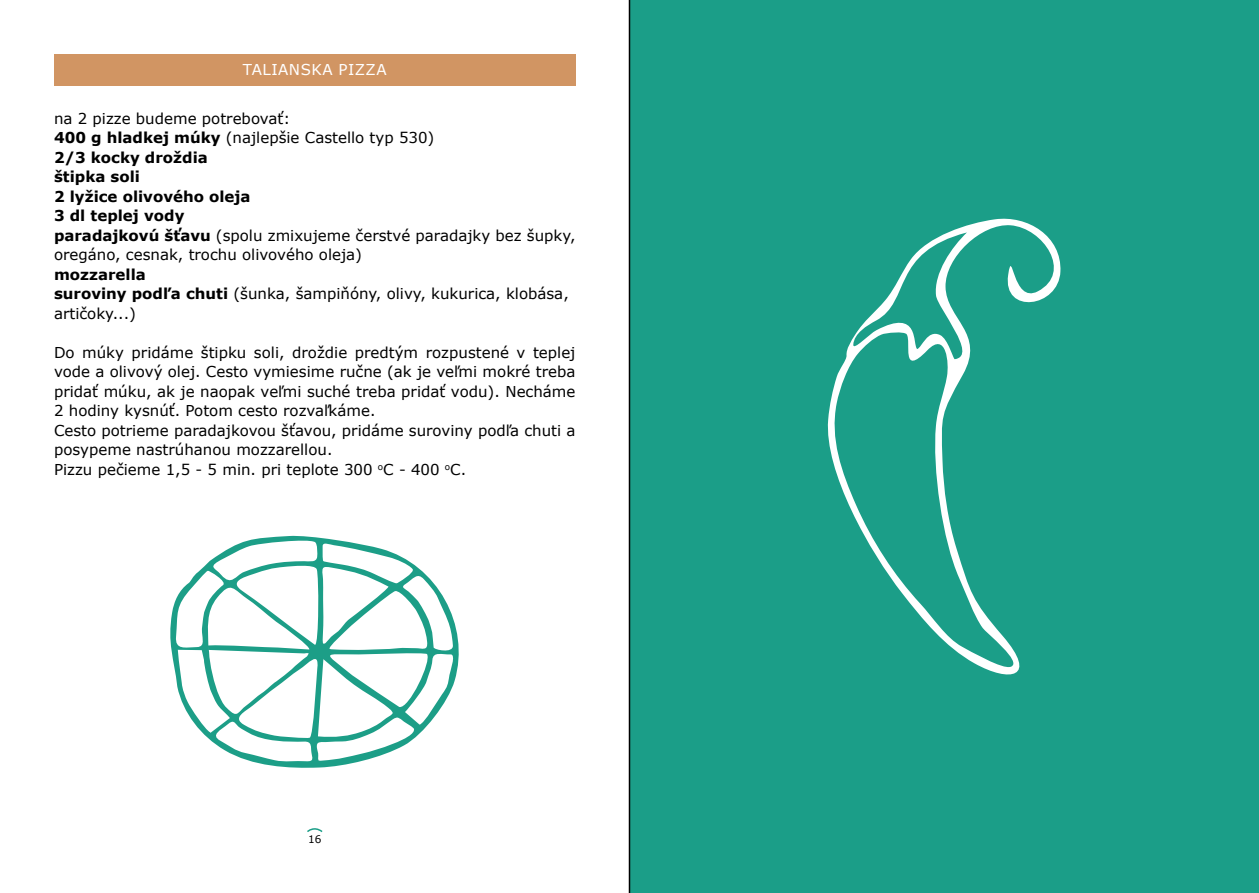
<style>
.page{position:relative;width:1259px;height:893px;background:#fff}
.page>*{position:absolute;margin:0;border:0;box-sizing:border-box;transform-origin:0 0}
.t1{font:15px/19.5px "Verdana";color:#000}
.t2{font:15px "Verdana";letter-spacing:.035em;color:#fff}
.t3{font:10.5px "Verdana";color:#000}
.s1{font-weight:700}
</style>
<div class="page">
<div style="left:54px;top:54px;width:521px;height:32px;background:#d19563"></div>
<svg style="left:170px;top:536px;width:289px;height:232px"></svg>
<svg style="left:307px;top:828px;width:16px;height:5px"></svg>
<div style="left:629px;top:0;width:630px;height:893px;background:#1b9e88"></div>
<svg style="left:827px;top:218px;width:234px;height:457px;background:#2ca591"></svg>
<p class="t2" style="left:243px;top:59px;width:145px">TALIANSKA PIZZA</p>
<p class="t1" style="left:54px;top:109px;width:523px">na 2 pizze budeme potrebovať:<br><span class="s1">400 g hladkej múky</span> (najlepšie Castello typ 530)<br><span class="s1">2/3 kocky droždia<br>štipka soli<br>2 lyžice olivového oleja<br>3 dl teplej vody<br>paradajkovú šťavu</span> (spolu zmixujeme čerstvé paradajky bez šupky, oregáno, cesnak, trochu olivového oleja)</p>
<p class="t1" style="left:54px;top:265px;width:516px"><span class="s1">mozzarella<br>suroviny podľa chuti</span> (šunka, šampiňóny, olivy, kukurica, klobása, artičoky...)</p>
<p class="t1" style="left:54px;top:343px;width:523px">Do múky pridáme štipku soli, droždie predtým rozpustené v teplej vode a olivový olej. Cesto vymiesime ručne (ak je veľmi mokré treba pridať múku, ak je naopak veľmi suché treba pridať vodu). Necháme 2 hodiny kysnúť. Potom cesto rozvaľkáme.<br>Cesto potrieme paradajkovou šťavou, pridáme suroviny podľa chuti a posypeme nastrúhanou mozzarellou.<br>Pizzu pečieme 1,5 - 5 min. pri teplote 300 <sup>o</sup>C - 400 <sup>o</sup>C.</p>
<p class="t3" style="left:308px;top:832px;width:15px">16</p>
</div>
